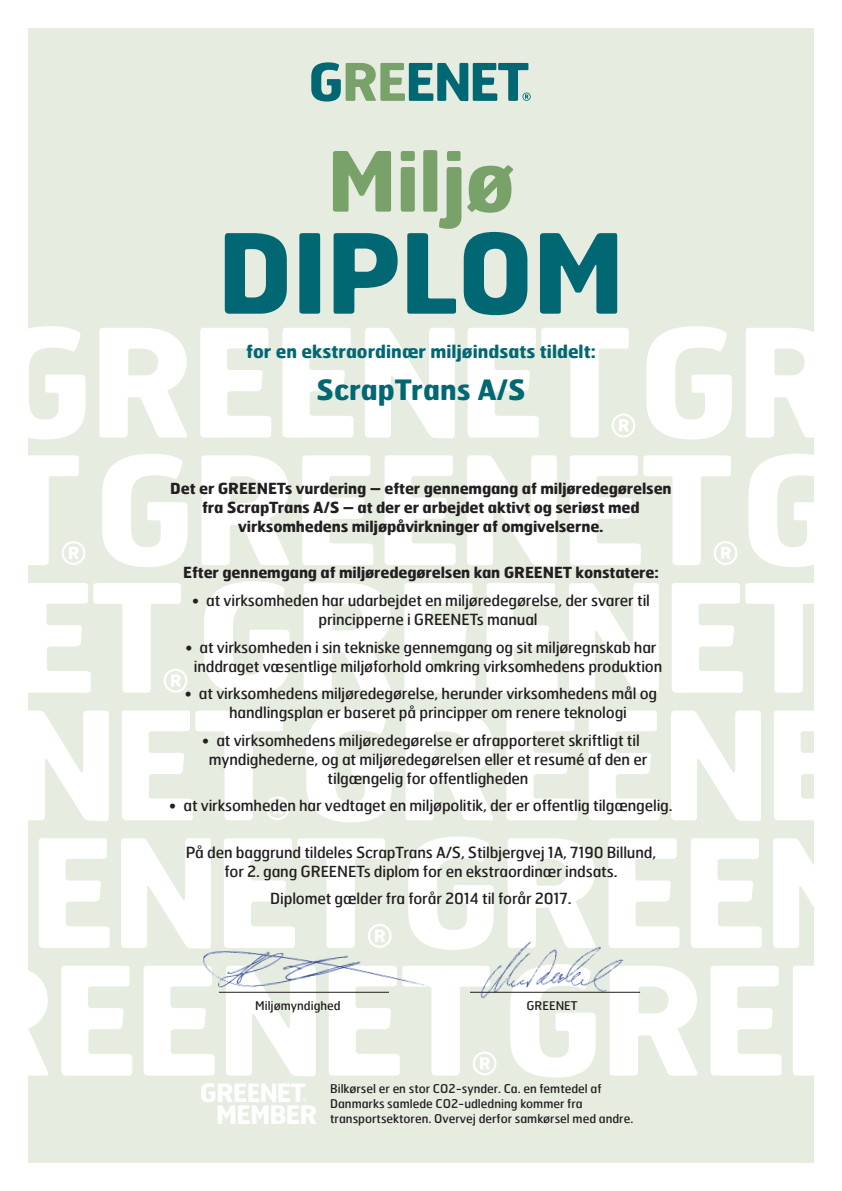
<style>
.page{position:relative;width:842px;height:1191px;background:#fff}
.page>*{position:absolute;margin:0;border:0;box-sizing:border-box;transform-origin:0 0}
.t1{font:700 110px "Hermes FB";letter-spacing:-.02em;color:#006773}
.t2{font:700 82.8px "Hermes FB";letter-spacing:-.01em;color:#79a16a}
.t3{font:700 28px "Hermes FB";color:#006773}
.t4{font:700 18px "Hermes FB";color:#006773}
.t5{font:15.3px/19px "Hermes";letter-spacing:-.01em;color:#231f20;text-align:center}
.t6{font:700 15.3px/19px "Hermes FB";letter-spacing:-.01em;color:#231f20;text-align:center}
.t7{font:12px/15px "Hermes";color:#231f20}
</style>
<div class="page">
<div style="left:28px;top:28px;width:786px;height:1134px;background:#e7ece1"></div>
<svg style="left:201px;top:455px;width:88px;height:110px"></svg>
<svg style="left:302px;top:455px;width:71px;height:110px"></svg>
<svg style="left:102px;top:454px;width:86px;height:113px"></svg>
<svg style="left:385px;top:455px;width:71px;height:110px"></svg>
<svg style="left:467px;top:455px;width:90px;height:111px"></svg>
<svg style="left:570px;top:455px;width:167px;height:110px"></svg>
<svg style="left:28px;top:455px;width:57px;height:110px"></svg>
<svg style="left:748px;top:454px;width:66px;height:113px"></svg>
<svg style="left:99px;top:328px;width:88px;height:110px"></svg>
<svg style="left:200px;top:328px;width:71px;height:109px"></svg>
<svg style="left:28px;top:326px;width:57px;height:113px"></svg>
<svg style="left:282px;top:328px;width:72px;height:109px"></svg>
<svg style="left:365px;top:328px;width:90px;height:110px"></svg>
<svg style="left:468px;top:328px;width:167px;height:109px"></svg>
<svg style="left:746px;top:328px;width:68px;height:110px"></svg>
<svg style="left:646px;top:326px;width:86px;height:113px"></svg>
<svg style="left:28px;top:970px;width:20px;height:105px"></svg>
<svg style="left:61px;top:966px;width:71px;height:109px"></svg>
<svg style="left:144px;top:966px;width:71px;height:109px"></svg>
<svg style="left:226px;top:1013px;width:90px;height:63px"></svg>
<svg style="left:329px;top:1013px;width:167px;height:62px"></svg>
<svg style="left:303px;top:583px;width:88px;height:110px"></svg>
<svg style="left:404px;top:583px;width:71px;height:109px"></svg>
<svg style="left:204px;top:581px;width:86px;height:113px"></svg>
<svg style="left:487px;top:583px;width:71px;height:109px"></svg>
<svg style="left:569px;top:583px;width:90px;height:110px"></svg>
<svg style="left:672px;top:583px;width:142px;height:109px"></svg>
<svg style="left:28px;top:583px;width:159px;height:109px"></svg>
<svg style="left:405px;top:710px;width:88px;height:110px"></svg>
<svg style="left:506px;top:710px;width:71px;height:110px"></svg>
<svg style="left:306px;top:709px;width:86px;height:113px"></svg>
<svg style="left:589px;top:710px;width:71px;height:110px"></svg>
<svg style="left:671px;top:710px;width:90px;height:111px"></svg>
<svg style="left:774px;top:710px;width:40px;height:110px;background:#fbfcfa"></svg>
<svg style="left:28px;top:710px;width:81px;height:111px"></svg>
<svg style="left:122px;top:710px;width:167px;height:110px"></svg>
<svg style="left:508px;top:838px;width:87px;height:88px"></svg>
<svg style="left:608px;top:838px;width:71px;height:110px"></svg>
<svg style="left:408px;top:836px;width:86px;height:90px"></svg>
<svg style="left:691px;top:838px;width:71px;height:110px"></svg>
<svg style="left:773px;top:838px;width:41px;height:110px"></svg>
<svg style="left:39px;top:838px;width:71px;height:110px"></svg>
<svg style="left:121px;top:838px;width:90px;height:110px"></svg>
<svg style="left:224px;top:838px;width:162px;height:88px"></svg>
<svg style="left:610px;top:966px;width:88px;height:109px"></svg>
<svg style="left:710px;top:966px;width:71px;height:109px"></svg>
<svg style="left:510px;top:1020px;width:86px;height:57px"></svg>
<div style="left:793px;top:966px;width:21px;height:109px;background:#fff"></div>
<img style="left:465px;top:926px;width:176px;height:94px">
<svg style="left:311px;top:62px;width:220px;height:40px"></svg>
<img style="left:201px;top:1083px;width:58px;height:40px">
<img style="left:259px;top:1083px;width:57px;height:40px">
<img style="left:190px;top:926px;width:276px;height:87px">
<h2 class="t2" style="left:327px;top:127px;width:189px">Miljø</h2>
<h1 class="t1" style="left:217px;top:202px;width:409px">DIPLOM</h1>
<p class="t4" style="left:246px;top:340px;width:351px">for en ekstraordinær miljøindsats tildelt:</p>
<h3 class="t3" style="left:316px;top:371px;width:211px">ScrapTrans A/S</h3>
<p class="t6" style="left:170px;top:478px;width:503px">Det er GREENETs vurdering – efter gennemgang af miljøredegørelsen fra ScrapTrans A/S – at der er arbejdet aktivt og seriøst med virksomhedens miljøpåvirkninger af omgivelserne.</p>
<p class="t6" style="left:183px;top:563px;width:477px">Efter gennemgang af miljøredegørelsen kan GREENET konstatere:</p>
<p class="t5" style="left:318px;top:590px;width:333px;text-align:left;text-indent:-126px">• at virksomheden har udarbejdet en miljøredegørelse, der svarer til principperne i GREENETs manual</p>
<p class="t5" style="left:185px;top:637px;width:478px">• at virksomheden i sin tekniske gennemgang og sit miljøregnskab har inddraget væsentlige miljøforhold omkring virksomhedens produktion</p>
<p class="t5" style="left:229px;top:683px;width:429px;text-align:left;text-indent:-44px">• at virksomhedens miljøredegørelse, herunder virksomhedens mål og handlingsplan er baseret på principper om renere teknologi</p>
<p class="t5" style="left:202px;top:730px;width:447px">• at virksomhedens miljøredegørelse er afrapporteret skriftligt til myndighederne, og at miljøredegørelsen eller et resumé af den er tilgængelig for offentligheden</p>
<p class="t5" style="left:169px;top:795px;width:505px">• at virksomheden har vedtaget en miljøpolitik, der er offentlig tilgængelig.</p>
<p class="t5" style="left:186px;top:842px;width:472px">På den baggrund tildeles ScrapTrans A/S, Stilbjergvej 1A, 7190 Billund, for 2. gang GREENETs diplom for en ekstraordinær indsats.</p>
<p class="t5" style="left:270px;top:888px;width:303px">Diplomet gælder fra forår 2014 til forår 2017.</p>
<p class="t7" style="left:255px;top:998px;width:87px">Miljømyndighed</p>
<p class="t7" style="left:526px;top:998px;width:53px">GREENET</p>
<p class="t7" style="left:330px;top:1080px;width:305px">Bilkørsel er en stor CO2-synder. Ca. en femtedel af<br>Danmarks samlede CO2-udledning kommer fra transportsektoren. Overvej derfor samkørsel med andre.</p>
</div>
